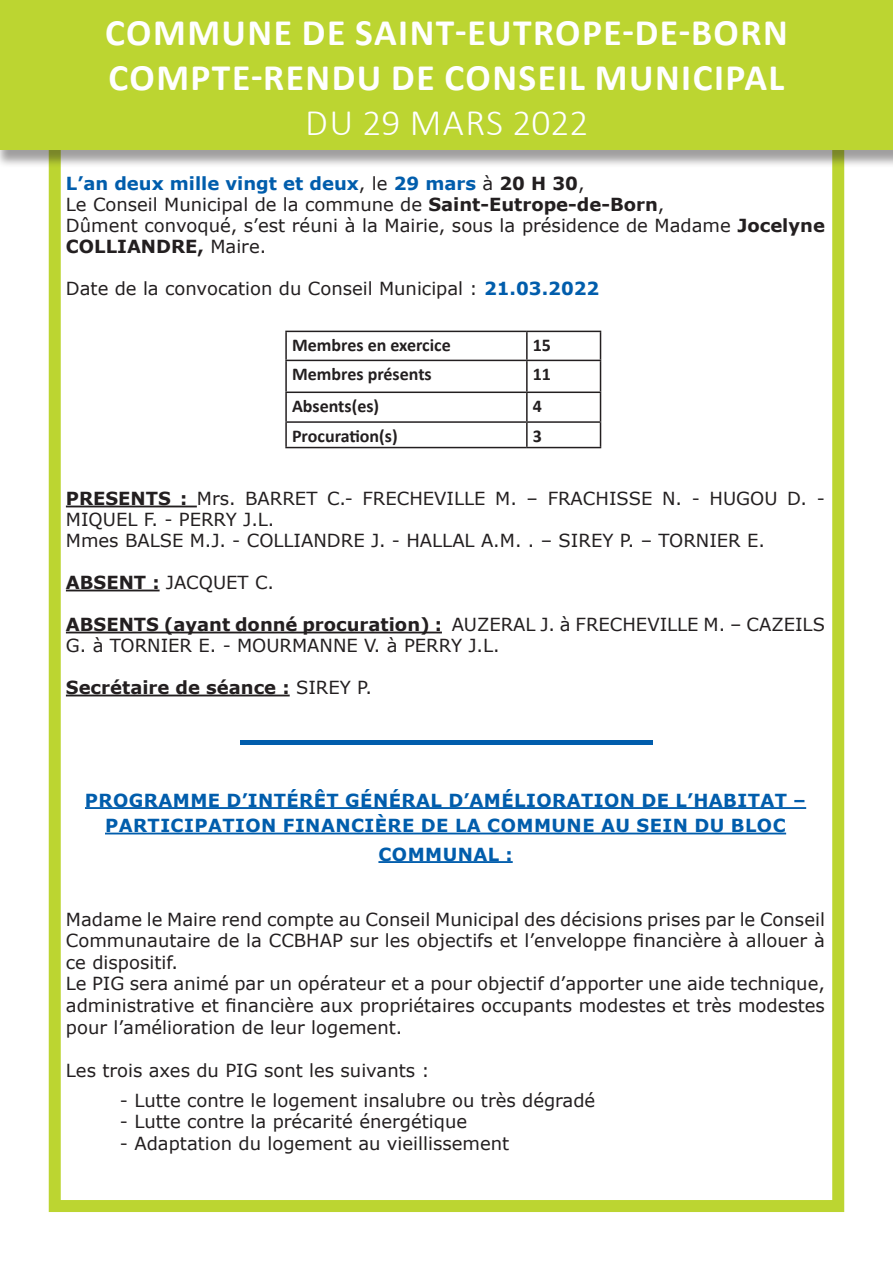
<style>
.page{position:relative;width:893px;height:1263px;background:#fff}
.page>*{position:absolute;margin:0;border:0;box-sizing:border-box;transform-origin:0 0}
.t1{font:700 37.5px "Calibri";letter-spacing:.04em;color:#fff}
.t2{font:300 37.5px "Calibri";letter-spacing:.01em;color:#fff}
.t3{font:18px/21.6px "Verdana";color:#231f20}
.t4{font:700 18px "Verdana";letter-spacing:.025em;color:#015dac}
.t5{font:700 18px "Calibri";color:#231f20}
.t6{font:700 18px "Verdana";color:#015dac}
.t7{font:700 18px "Verdana";color:#231f20}
.s1{font-weight:400;color:#231f20}
.s2{color:#231f20}
.s3{font-weight:700}
.s4{font-weight:700;color:#015dac}
.s5{font-weight:400}
</style>
<div class="page">
<div style="left:49px;top:46px;width:795px;height:1166px;border:12px solid #bcd531"></div>
<hr style="left:66px;top:506px;width:131px;height:1px;background:#231f20">
<hr style="left:66px;top:590px;width:94px;height:1px;background:#231f20">
<hr style="left:66px;top:632px;width:376px;height:1px;background:#231f20">
<hr style="left:66px;top:695px;width:224px;height:1px;background:#231f20">
<hr style="left:85px;top:807px;width:721px;height:2px;background:#015dac">
<hr style="left:105px;top:833px;width:681px;height:1px;background:#015dac">
<hr style="left:378px;top:861px;width:135px;height:2px;background:#015dac">
<hr style="left:285px;top:331px;width:242px;height:1px;background:#231f20">
<hr style="left:285px;top:332px;width:2px;height:28px;background:#231f20">
<hr style="left:527px;top:331px;width:74px;height:1px;background:#231f20">
<hr style="left:526px;top:332px;width:2px;height:28px;background:#231f20">
<svg style="left:600px;top:332px;width:1px;height:28px"></svg>
<hr style="left:285px;top:360px;width:242px;height:1px;background:#231f20">
<hr style="left:285px;top:361px;width:2px;height:30px;background:#231f20">
<hr style="left:527px;top:360px;width:74px;height:1px;background:#231f20">
<hr style="left:526px;top:361px;width:2px;height:30px;background:#231f20">
<hr style="left:600px;top:361px;width:1px;height:30px;background:#231f20">
<hr style="left:285px;top:391px;width:242px;height:2px;background:#231f20">
<hr style="left:285px;top:393px;width:2px;height:28px;background:#231f20">
<hr style="left:527px;top:391px;width:74px;height:2px;background:#231f20">
<hr style="left:526px;top:393px;width:2px;height:28px;background:#231f20">
<hr style="left:285px;top:421px;width:242px;height:2px;background:#231f20">
<hr style="left:285px;top:423px;width:2px;height:24px;background:#231f20">
<hr style="left:527px;top:421px;width:74px;height:2px;background:#231f20">
<hr style="left:526px;top:423px;width:2px;height:24px;background:#231f20">
<svg style="left:600px;top:393px;width:1px;height:54px"></svg>
<hr style="left:285px;top:447px;width:242px;height:1px;background:#231f20">
<hr style="left:527px;top:447px;width:74px;height:1px;background:#231f20">
<div style="left:0;top:0;width:893px;height:169px;background:#231f20;opacity:.43"></div>
<div style="left:0;top:0;width:893px;height:150px;background:#bcd531"></div>
<hr style="left:240px;top:741px;width:413px;height:4px;background:#015dac">
<p class="t1" style="left:105px;top:6px;width:684px">COMMUNE DE SAINT-EUTROPE-DE-BORN</p>
<p class="t1" style="left:109px;top:51px;width:677px">COMPTE-RENDU DE CONSEIL MUNICIPAL</p>
<p class="t2" style="left:305px;top:99px;width:285px">DU 29 MARS 2022</p>
<p class="t6" style="left:66px;top:171px;width:520px">L’an deux mille vingt et deux<span class="s1">, le</span> 29 mars <span class="s1">à</span> <span class="s2">20 H 30</span><span class="s1">,</span></p>
<p class="t3" style="left:66px;top:194px;width:600px">Le Conseil Municipal de la commune de <span class="s3">Saint-Eutrope-de-Born</span>,</p>
<p class="t3" style="left:66px;top:215px;width:760px;line-height:21px">Dûment convoqué, s’est réuni à la Mairie, sous la présidence de Madame <span class="s3">Jocelyne<br>COLLIANDRE,</span> Maire.</p>
<p class="t3" style="left:66px;top:278px;width:535px">Date de la convocation du Conseil Municipal : <span class="s4">21.03.2022</span></p>
<p class="t5" style="left:292px;top:332px;width:160px">Membres en exercice</p>
<p class="t5" style="left:533px;top:332px;width:20px">15</p>
<p class="t5" style="left:292px;top:361px;width:141px">Membres présents</p>
<p class="t5" style="left:533px;top:361px;width:20px">11</p>
<p class="t5" style="left:292px;top:393px;width:89px">Absents(es)</p>
<p class="t5" style="left:533px;top:393px;width:11px">4</p>
<p class="t5" style="left:292px;top:423px;width:107px">Procuration(s)</p>
<p class="t5" style="left:533px;top:423px;width:11px">3</p>
<p class="t3" style="left:66px;top:488px;width:760px;line-height:21px"><span class="s3">PRESENTS :</span> Mrs. BARRET C.- FRECHEVILLE M. – FRACHISSE N. - HUGOU D. -<br>MIQUEL F. - PERRY J.L.</p>
<p class="t3" style="left:66px;top:530px;width:701px">Mmes BALSE M.J. - COLLIANDRE J. - HALLAL A.M. . – SIREY P. – TORNIER E.</p>
<p class="t3" style="left:66px;top:572px;width:210px"><span class="s3">ABSENT :</span> JACQUET C.</p>
<p class="t3" style="left:66px;top:614px;width:761px;line-height:21px"><span class="s3">ABSENTS (ayant donné procuration) :</span> AUZERAL J. à FRECHEVILLE M. – CAZEILS<br>G. à TORNIER E. - MOURMANNE V. à PERRY J.L.</p>
<p class="t7" style="left:66px;top:675px;width:308px">Secrétaire de séance : <span class="s5">SIREY P.</span></p>
<p class="t4" style="left:85px;top:787px;width:723px">PROGRAMME D’INTÉRÊT GÉNÉRAL D’AMÉLIORATION DE L’HABITAT –</p>
<p class="t4" style="left:105px;top:813px;width:682px">PARTICIPATION FINANCIÈRE DE LA COMMUNE AU SEIN DU BLOC</p>
<p class="t4" style="left:378px;top:841px;width:136px">COMMUNAL :</p>
<p class="t3" style="left:66px;top:908px;width:760px;text-align:justify">Madame le Maire rend compte au Conseil Municipal des décisions prises par le Conseil Communautaire de la CCBHAP sur les objectifs et l’enveloppe financière à allouer à ce dispositif.</p>
<p class="t3" style="left:66px;top:973px;width:761px;text-align:justify">Le PIG sera animé par un opérateur et a pour objectif d’apporter une aide technique, administrative et financière aux propriétaires occupants modestes et très modestes pour l’amélioration de leur logement.</p>
<p class="t3" style="left:66px;top:1059px;width:365px">Les trois axes du PIG sont les suivants :</p>
<p class="t3" style="left:120px;top:1089px;width:477px">- Lutte contre le logement insalubre ou très dégradé</p>
<p class="t3" style="left:120px;top:1111px;width:349px">- Lutte contre la précarité énergétique</p>
<p class="t3" style="left:120px;top:1132px;width:391px">- Adaptation du logement au vieillissement</p>
</div>
